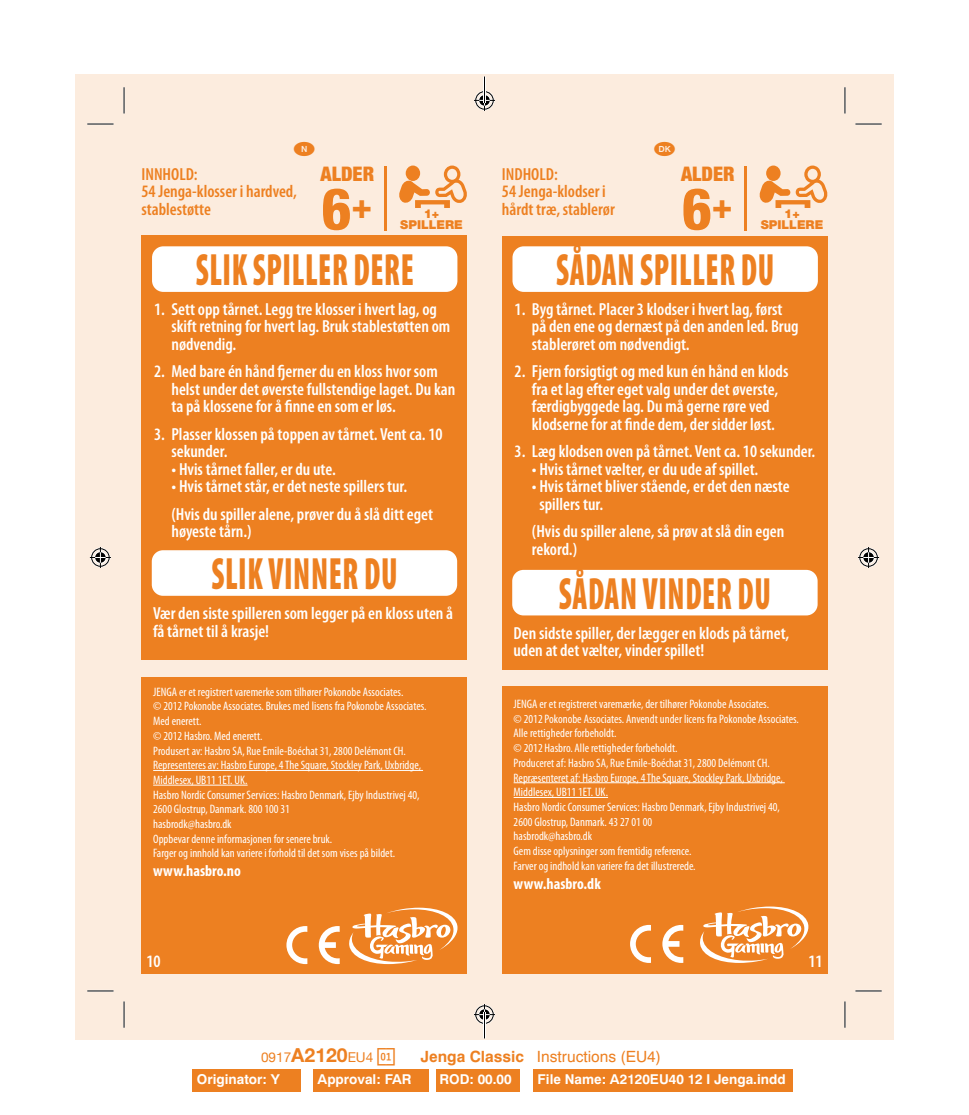
<style>
.page{position:relative;width:969px;height:1115px;background:#fff}
.page>*{position:absolute;margin:0;border:0;box-sizing:border-box;transform-origin:0 0}
.t1{font:800 condensed 57.75px "Helvetica Neue";color:#ed8021}
.t2{font:900 condensed 45.5px "Myriad Pro";letter-spacing:.02em;color:#ed8021;scale:.7 1}
.t3{font:800 condensed 35px "Helvetica Neue";color:#ed8021}
.t4{font:900 condensed 20.12px "Helvetica Neue";color:#ed8021}
.t5{font:600 condensed 17.5px/17.5px "Myriad Pro";color:#fff}
.t6{font:600 condensed 17.5px/17.5px "Myriad Pro";color:#ed8021}
.t7{font:700 condensed 15.75px "Myriad Pro";color:#fff}
.t8{font:15.58px "Newhouse DT";color:#ed8021}
.t9{font:700 13.65px "Newhouse DT";color:#fff}
.t10{font:13.65px "Helvetica Neue";color:#ed8021}
.t11{font:condensed 12.25px/14.7px "Myriad Pro";color:#fff}
.t12{font:900 12.25px "Helvetica Neue";color:#ed8021}
.s1{font-weight:700;font-size:19.43px}
.s2{font-family:"Info Office Numbers Two";font-size:17.5px}
.s3{font-weight:700}
</style>
<div class="page">
<div style="left:75px;top:74px;width:818px;height:966px;background:#fcecde"></div>
<div style="left:141px;top:677px;width:326px;height:297px;background:#ed8021"></div>
<div style="left:141px;top:236px;width:326px;height:424px;background:#ed8021"></div>
<div style="left:502px;top:686px;width:325px;height:288px;background:#ed8021"></div>
<div style="left:502px;top:236px;width:325px;height:433px;background:#ed8021"></div>
<div style="left:192px;top:1069px;width:109px;height:22px;background:#ed8021"></div>
<div style="left:313px;top:1069px;width:115px;height:22px;background:#ed8021"></div>
<div style="left:437px;top:1069px;width:83px;height:22px;background:#ed8021"></div>
<div style="left:533px;top:1069px;width:259px;height:22px;background:#ed8021"></div>
<div style="left:152px;top:246px;width:305px;height:46px;background:#fff"></div>
<div style="left:152px;top:550px;width:305px;height:46px;background:#fff"></div>
<hr style="left:153px;top:770px;width:270px;height:1px;background:#fff">
<hr style="left:153px;top:785px;width:95px;height:1px;background:#fff">
<svg style="left:349px;top:908px;width:109px;height:56px"></svg>
<hr style="left:384px;top:166px;width:2px;height:64px;background:#ed8021">
<svg style="left:399px;top:165px;width:68px;height:43px"></svg>
<svg style="left:286px;top:926px;width:21px;height:38px"></svg>
<svg style="left:319px;top:926px;width:21px;height:38px"></svg>
<div style="left:512px;top:246px;width:306px;height:46px;background:#fff"></div>
<div style="left:512px;top:570px;width:305px;height:45px;background:#fff"></div>
<hr style="left:514px;top:782px;width:271px;height:1px;background:#fff">
<hr style="left:514px;top:797px;width:94px;height:1px;background:#fff">
<hr style="left:744px;top:166px;width:3px;height:64px;background:#ed8021">
<svg style="left:759px;top:165px;width:69px;height:43px"></svg>
<svg style="left:700px;top:906px;width:109px;height:57px"></svg>
<svg style="left:630px;top:925px;width:21px;height:38px"></svg>
<svg style="left:662px;top:925px;width:21px;height:38px"></svg>
<hr style="left:87px;top:123px;width:27px;height:2px;background:#fff">
<hr style="left:855px;top:123px;width:26px;height:2px;background:#fff">
<hr style="left:87px;top:990px;width:27px;height:2px;background:#fff">
<hr style="left:855px;top:990px;width:26px;height:2px;background:#fff">
<hr style="left:123px;top:87px;width:2px;height:27px;background:#fff">
<hr style="left:123px;top:1001px;width:2px;height:27px;background:#fff">
<hr style="left:844px;top:87px;width:2px;height:27px;background:#fff">
<hr style="left:844px;top:1001px;width:2px;height:27px;background:#fff">
<svg style="left:87px;top:124px;width:27px;height:1px"></svg>
<svg style="left:855px;top:124px;width:26px;height:1px"></svg>
<svg style="left:87px;top:991px;width:27px;height:1px"></svg>
<svg style="left:855px;top:991px;width:26px;height:1px"></svg>
<svg style="left:124px;top:87px;width:1px;height:27px"></svg>
<svg style="left:124px;top:1001px;width:1px;height:27px"></svg>
<svg style="left:844px;top:87px;width:1px;height:27px"></svg>
<svg style="left:844px;top:1001px;width:1px;height:27px"></svg>
<svg style="left:90px;top:547px;width:21px;height:21px"></svg>
<svg style="left:858px;top:547px;width:21px;height:21px"></svg>
<svg style="left:474px;top:77px;width:21px;height:34px"></svg>
<svg style="left:474px;top:1004px;width:21px;height:34px"></svg>
<h3 class="t6" style="left:141px;top:166px;width:157px">INNHOLD:<br>54 Jenga-klosser i hardved, stablestøtte</h3>
<h3 class="t4" style="left:320px;top:162px;width:55px">ALDER</h3>
<h1 class="t1" style="left:321px;top:173px;width:32px">6</h1>
<h3 class="t3" style="left:351px;top:184px;width:22px">+</h3>
<p class="t12" style="left:424px;top:206px;width:17px">1+</p>
<p class="t12" style="left:400px;top:217px;width:64px">SPILLERE</p>
<h2 class="t2" style="left:196px;top:245px;width:313px">SLIK SPILLER DERE</h2>
<h3 class="t5" style="left:171px;top:301px;width:280px;text-indent:-17px">1. Sett opp tårnet. Legg tre klosser i hvert lag, og skift retning for hvert lag. Bruk stablestøtten om nødvendig.</h3>
<h3 class="t5" style="left:171px;top:363px;width:285px;text-indent:-17px">2. Med bare én hånd fjerner du en kloss hvor som helst under det øverste fullstendige laget. Du kan ta på klossene for å finne en som er løs.</h3>
<h3 class="t5" style="left:171px;top:425px;width:273px;text-indent:-17px">3. Plasser klossen på toppen av tårnet. Vent ca. 10 sekunder.</h3>
<h3 class="t5" style="left:171px;top:460px;width:166px">• Hvis tårnet faller, er du ute.</h3>
<h3 class="t5" style="left:171px;top:473px;width:263px;line-height:27.5px">• Hvis tårnet står, er det neste spillers tur. (Hvis du spiller alene, prøver du å slå ditt eget</h3>
<h3 class="t5" style="left:171px;top:523px;width:82px">høyeste tårn.)</h3>
<h2 class="t2" style="left:211px;top:549px;width:267px">SLIK VINNER DU</h2>
<h3 class="t5" style="left:153px;top:605px;width:302px">Vær den siste spilleren som legger på en kloss uten å få tårnet til å krasje!</h3>
<p class="t11" style="left:153px;top:685px;width:275px">JENGA er et registrert varemerke som tilhører Pokonobe Associates.<br>© 2012 Pokonobe Associates. Brukes med lisens fra Pokonobe Associates.<br>Med enerett.<br>© 2012 Hasbro. Med enerett.<br>Produsert av: Hasbro SA, Rue Emile-Boéchat 31, 2800 Delémont CH.<br>Representeres av: Hasbro Europe, 4 The Square, Stockley Park, Uxbridge, Middlesex, UB11 1ET. UK.<br>Hasbro Nordic Consumer Services: Hasbro Denmark, Ejby Industrivej 40, 2600 Glostrup, Danmark. 800 100 31<br>hasbrodk@hasbro.dk<br>Oppbevar denne informasjonen for senere bruk.<br>Farger og innhold kan variere i forhold til det som vises på bildet.</p>
<p class="t7" style="left:153px;top:861px;width:89px">www.hasbro.no</p>
<h3 class="t6" style="left:502px;top:166px;width:114px">INDHOLD:<br>54 Jenga-klodser i hårdt træ, stablerør</h3>
<h3 class="t4" style="left:681px;top:162px;width:55px">ALDER</h3>
<h1 class="t1" style="left:682px;top:173px;width:32px">6</h1>
<h3 class="t3" style="left:712px;top:184px;width:22px">+</h3>
<p class="t12" style="left:784px;top:206px;width:17px">1+</p>
<p class="t12" style="left:761px;top:217px;width:64px">SPILLERE</p>
<h2 class="t2" style="left:556px;top:245px;width:313px">SÅDAN SPILLER DU</h2>
<h3 class="t5" style="left:532px;top:301px;width:268px;text-indent:-17px">1. Byg tårnet. Placer 3 klodser i hvert lag, først på den ene og dernæst på den anden led. Brug stablerøret om nødvendigt.</h3>
<h3 class="t5" style="left:514px;top:363px;width:275px;text-align:center">2. Fjern forsigtigt og med kun én hånd en klods fra et lag efter eget valg under det øverste, færdigbyggede lag. Du må gerne røre ved klodserne for at finde dem, der sidder løst.</h3>
<h3 class="t5" style="left:514px;top:443px;width:302px">3. Læg klodsen oven på tårnet. Vent ca. 10 sekunder.</h3>
<h3 class="t5" style="left:532px;top:460px;width:228px">• Hvis tårnet vælter, er du ude af spillet.</h3>
<h3 class="t5" style="left:539px;top:478px;width:252px;text-indent:-8px">• Hvis tårnet bliver stående, er det den næste spillers tur.</h3>
<h3 class="t5" style="left:532px;top:523px;width:254px">(Hvis du spiller alene, så prøv at slå din egen rekord.)</h3>
<h2 class="t2" style="left:559px;top:568px;width:305px">SÅDAN VINDER DU</h2>
<h3 class="t5" style="left:513px;top:624px;width:277px">Den sidste spiller, der lægger en klods på tårnet, uden at det vælter, vinder spillet!</h3>
<p class="t11" style="left:514px;top:697px;width:287px">JENGA er et registreret varemærke, der tilhører Pokonobe Associates.<br>© 2012 Pokonobe Associates. Anvendt under licens fra Pokonobe Associates.<br>Alle rettigheder forbeholdt.<br>© 2012 Hasbro. Alle rettigheder forbeholdt.<br>Produceret af: Hasbro SA, Rue Emile-Boéchat 31, 2800 Delémont CH.<br>Repræsenteret af: Hasbro Europe, 4 The Square, Stockley Park, Uxbridge, Middlesex, UB11 1ET. UK.<br>Hasbro Nordic Consumer Services: Hasbro Denmark, Ejby Industrivej 40, 2600 Glostrup, Danmark. 43 27 01 00<br>hasbrodk@hasbro.dk<br>Gem disse oplysninger som fremtidig reference.<br>Farver og indhold kan variere fra det illustrerede.</p>
<p class="t7" style="left:514px;top:873px;width:89px">www.hasbro.dk</p>
<h3 class="t5" style="left:146px;top:953px;width:16px">10</h3>
<h3 class="t5" style="left:808px;top:953px;width:16px">11</h3>
<p class="t10" style="left:261px;top:1047px;width:135px">0917<span class="s1">A2120</span>EU4 <span class="s2">Ab</span></p>
<p class="t8" style="left:420px;top:1046px;width:242px"><span class="s3">Jenga Classic</span> Instructions (EU4)</p>
<p class="t9" style="left:197px;top:1070px;width:84px">Originator: Y</p>
<p class="t9" style="left:317px;top:1070px;width:96px">Approval: FAR</p>
<p class="t9" style="left:439px;top:1070px;width:74px">ROD: 00.00</p>
<p class="t9" style="left:537px;top:1070px;width:250px">File Name: A2120EU40 12 I Jenga.indd</p>
</div>
